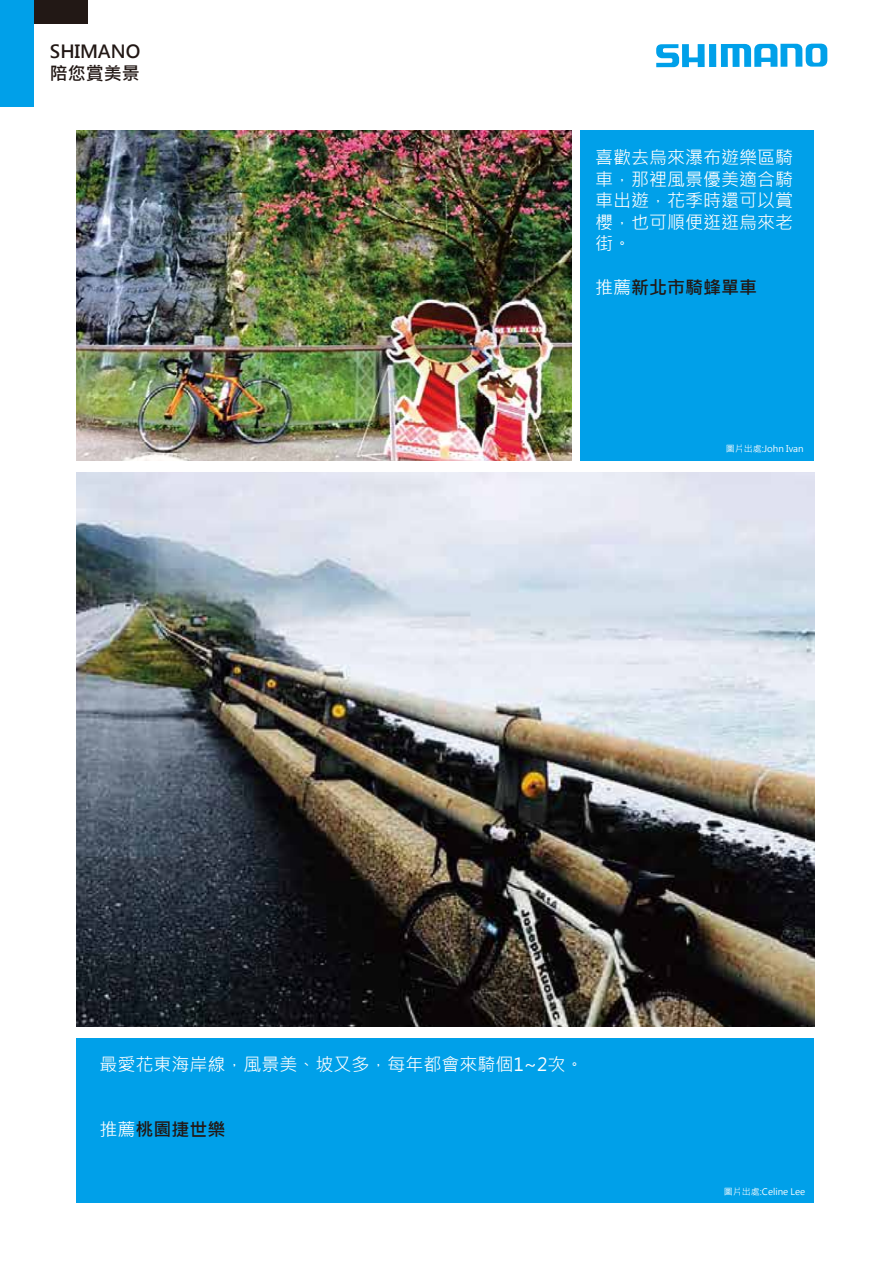
<style>
.page{position:relative;width:893px;height:1263px;background:#fff}
.page>*{position:absolute;margin:0;border:0;box-sizing:border-box;transform-origin:0 0}
.t1{font:18px/21.6px "Microsoft Jheng Hei";color:#fff;text-align:justify}
.t2{font:700 18px/21.6px "Microsoft Jheng Hei";color:#221815}
.t3{font:9px "Microsoft Jheng Hei";color:#fff}
.s1{font-weight:400;color:#fff}
</style>
<div class="page">
<div style="left:581px;top:130px;width:233px;height:330px;background:#00a0e9"></div>
<div style="left:77px;top:1038px;width:737px;height:164px;background:#00a0e9"></div>
<img style="left:76px;top:130px;width:496px;height:330px">
<img style="left:76px;top:472px;width:738px;height:554px">
<svg style="left:656px;top:44px;width:49px;height:23px"></svg>
<div style="left:709px;top:44px;width:7px;height:23px;background:#00a0e9"></div>
<svg style="left:721px;top:44px;width:106px;height:23px"></svg>
<div style="left:0;top:0;width:88px;height:23px;background:#221815"></div>
<div style="left:0;top:0;width:33px;height:106px;background:#00a0e9"></div>
<p class="t2" style="left:50px;top:41px;width:92px">SHIMANO陪您賞美景</p>
<p class="t1" style="left:595px;top:147px;width:199px">喜歡去烏來瀑布遊樂區騎車，那裡風景優美適合騎車出遊，花季時還可以賞櫻，也可順便逛逛烏來老街。</p>
<p class="t2" style="left:595px;top:276px;width:163px"><span class="s1">推薦</span>新北市騎蜂單車</p>
<p class="t3" style="left:726px;top:443px;width:79px">圖片出處:John Ivan</p>
<p class="t1" style="left:99px;top:1054px;width:486px">最愛花東海岸線，風景美、坡又多，每年都會來騎個1~2次。</p>
<p class="t2" style="left:99px;top:1118px;width:127px"><span class="s1">推薦</span>桃園捷世樂</p>
<p class="t3" style="left:724px;top:1186px;width:83px">圖片出處:Celine Lee</p>
</div>
